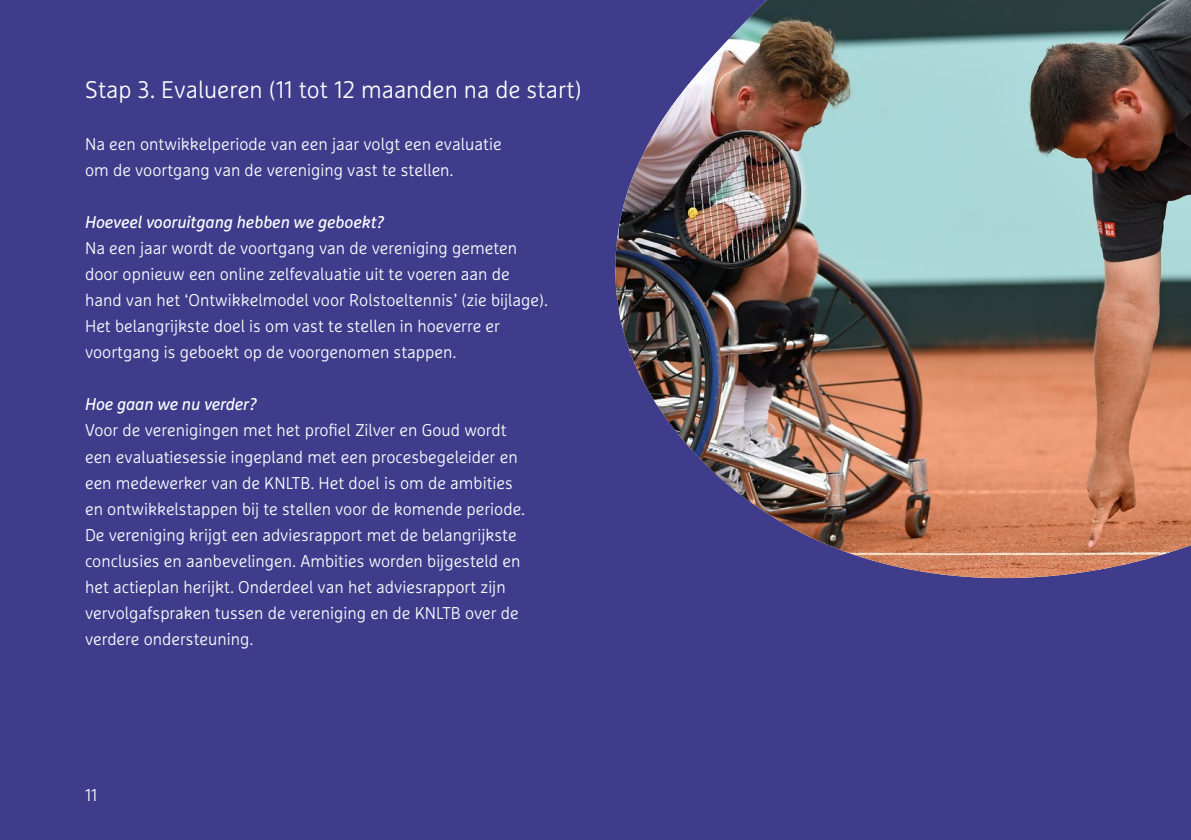
<style>
.page{position:relative;width:1191px;height:840px;background:#fff}
.page>*{position:absolute;margin:0;border:0;box-sizing:border-box;transform-origin:0 0}
._02_Subkop{font:300 24px "Marselis OT";color:#fff}
._03_Platte_tekst_dia{font:300 17px/26px "Marselis OT";color:#fff}
._03_Platte_tekst_dia-2{font:italic 17px "Marselis OT";color:#fff}
</style>
<div class="page">
<div style="left:0;top:0;width:1191px;height:839px;background:#403c8c"></div>
<img style="left:615px;top:0;width:576px;height:579px">
<p class="_02_Subkop" style="left:85px;top:75px;width:498px">Stap 3. Evalueren (11 tot 12 maanden na de start)</p>
<p class="_03_Platte_tekst_dia" style="left:85px;top:131px;width:418px">Na een ontwikkelperiode van een jaar volgt een evaluatie om de voortgang van de vereniging vast te stellen.</p>
<p class="_03_Platte_tekst_dia-2" style="left:85px;top:212px;width:300px">Hoeveel vooruitgang hebben we geboekt?</p>
<p class="_03_Platte_tekst_dia" style="left:85px;top:235px;width:464px">Na een jaar wordt de voortgang van de vereniging gemeten door opnieuw een online zelfevaluatie uit te voeren aan de hand van het ‘Ontwikkelmodel voor Rolstoeltennis’ (zie bijlage).<br>Het belangrijkste doel is om vast te stellen in hoeverre er voortgang is geboekt op de voorgenomen stappen.</p>
<p class="_03_Platte_tekst_dia-2" style="left:85px;top:394px;width:173px">Hoe gaan we nu verder?</p>
<p class="_03_Platte_tekst_dia" style="left:85px;top:417px;width:441px">Voor de verenigingen met het profiel Zilver en Goud wordt een evaluatiesessie ingepland met een procesbegeleider en een medewerker van de KNLTB. Het doel is om de ambities en ontwikkelstappen bij te stellen voor de komende periode.<br>De vereniging krijgt een adviesrapport met de belangrijkste conclusies en aanbevelingen. Ambities worden bijgesteld en het actieplan herijkt. Onderdeel van het adviesrapport zijn vervolgafspraken tussen de vereniging en de KNLTB over de verdere ondersteuning.</p>
<p class="_03_Platte_tekst_dia" style="left:85px;top:781px;width:14px">11</p>
</div>
